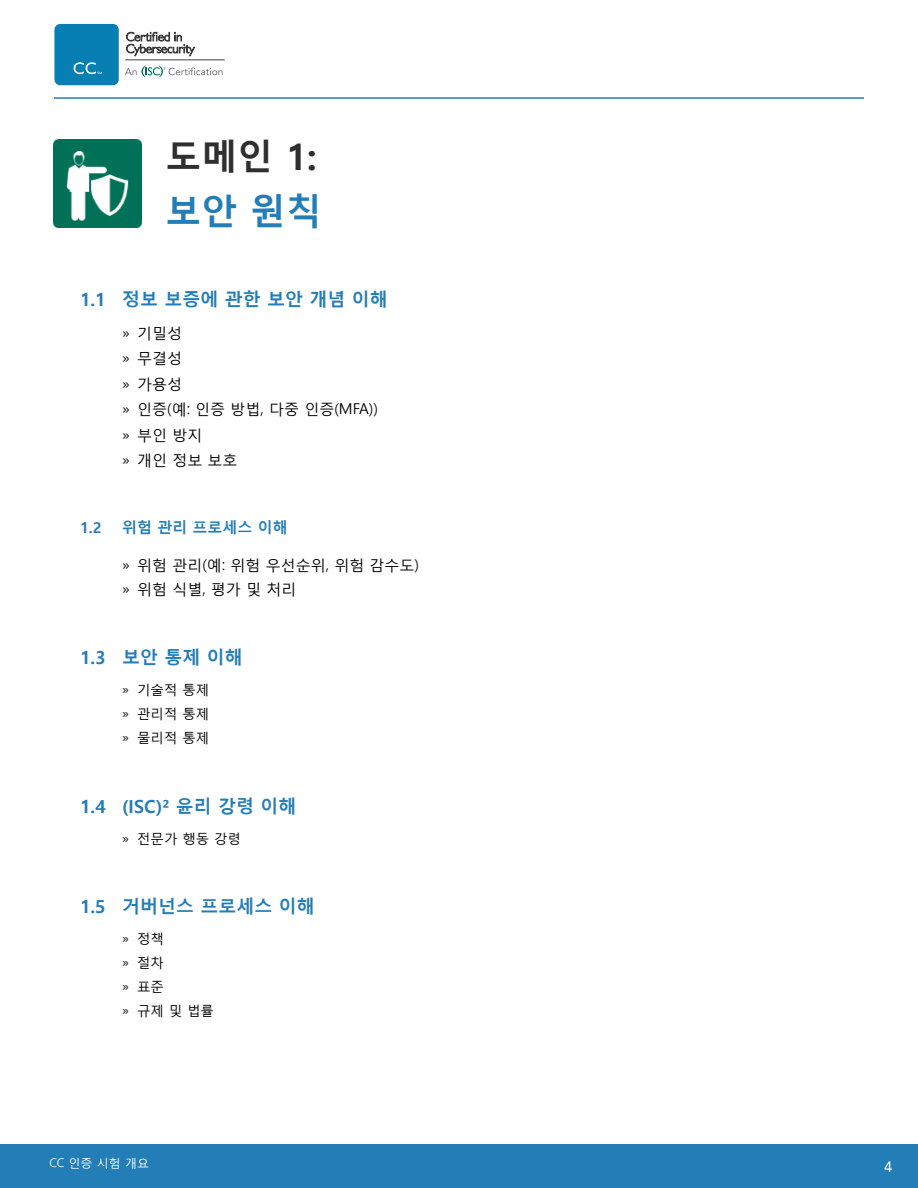
<style>
.page{position:relative;width:918px;height:1188px;background:#fff}
.page>*{position:absolute;margin:0;border:0;box-sizing:border-box;transform-origin:0 0}
.t1{font:700 36px "Malgun Gothic";color:#2f2f2d}
.t2{font:700 36px "Malgun Gothic";color:#237db6}
.t3{font:700 18px "Malgun Gothic";color:#237db6}
.t4{font:15px/25.5px "Malgun Gothic";color:#000}
.t5{font:700 15px "Malgun Gothic";color:#237db6}
.t6{font:15px "Avenir";color:#fff}
.t7{font:13.5px/24px "Malgun Gothic";color:#000;text-align:justify}
.t8{font:12px "Malgun Gothic";color:#fff}
</style>
<div class="page">
<hr style="left:54px;top:97px;width:810px;height:2px;background:#237db6">
<div style="left:0;top:1144px;width:918px;height:44px;background:#237db6"></div>
<div style="left:54px;top:24px;width:65px;height:61px;background:#087fb2;border-radius:6px"></div>
<svg style="left:74px;top:62px;width:28px;height:12px"></svg>
<svg style="left:125px;top:65px;width:98px;height:12px"></svg>
<hr style="left:125px;top:60px;width:100px;height:1px;background:#414042">
<svg style="left:126px;top:32px;width:69px;height:24px"></svg>
<img style="left:54px;top:139px;width:87px;height:88px">
<h1 class="t1" style="left:166px;top:135px;width:152px">도메인 1:</h1>
<h1 class="t2" style="left:166px;top:191px;width:158px">보안 원칙</h1>
<p class="t3" style="left:80px;top:289px;width:309px">1.1 정보 보증에 관한 보안 개념 이해</p>
<p class="t4" style="left:122px;top:320px;width:257px">» 기밀성<br>» 무결성<br>» 가용성<br>» 인증(예: 인증 방법, 다중 인증(MFA)) » 부인 방지<br>» 개인 정보 보호</p>
<p class="t5" style="left:80px;top:518px;width:23px">1.2</p>
<p class="t5" style="left:122px;top:518px;width:167px">위험 관리 프로세스 이해</p>
<p class="t4" style="left:122px;top:553px;width:299px;line-height:24px">» 위험 관리(예: 위험 우선순위, 위험 감수도) » 위험 식별, 평가 및 처리</p>
<p class="t3" style="left:80px;top:647px;width:164px">1.3 보안 통제 이해</p>
<p class="t7" style="left:122px;top:678px;width:89px">» 기술적 통제 » 관리적 통제 » 물리적 통제</p>
<p class="t3" style="left:80px;top:795px;width:218px">1.4 (ISC)² 윤리 강령 이해</p>
<p class="t7" style="left:122px;top:826px;width:121px">» 전문가 행동 강령</p>
<p class="t3" style="left:80px;top:896px;width:236px">1.5 거버넌스 프로세스 이해</p>
<p class="t7" style="left:122px;top:926px;width:94px;text-align:left">» 정책<br>» 절차<br>» 표준<br>» 규제 및 법률</p>
<p class="t8" style="left:50px;top:1155px;width:101px">CC 인증 시험 개요</p>
<p class="t6" style="left:884px;top:1155px;width:10px">4</p>
</div>
